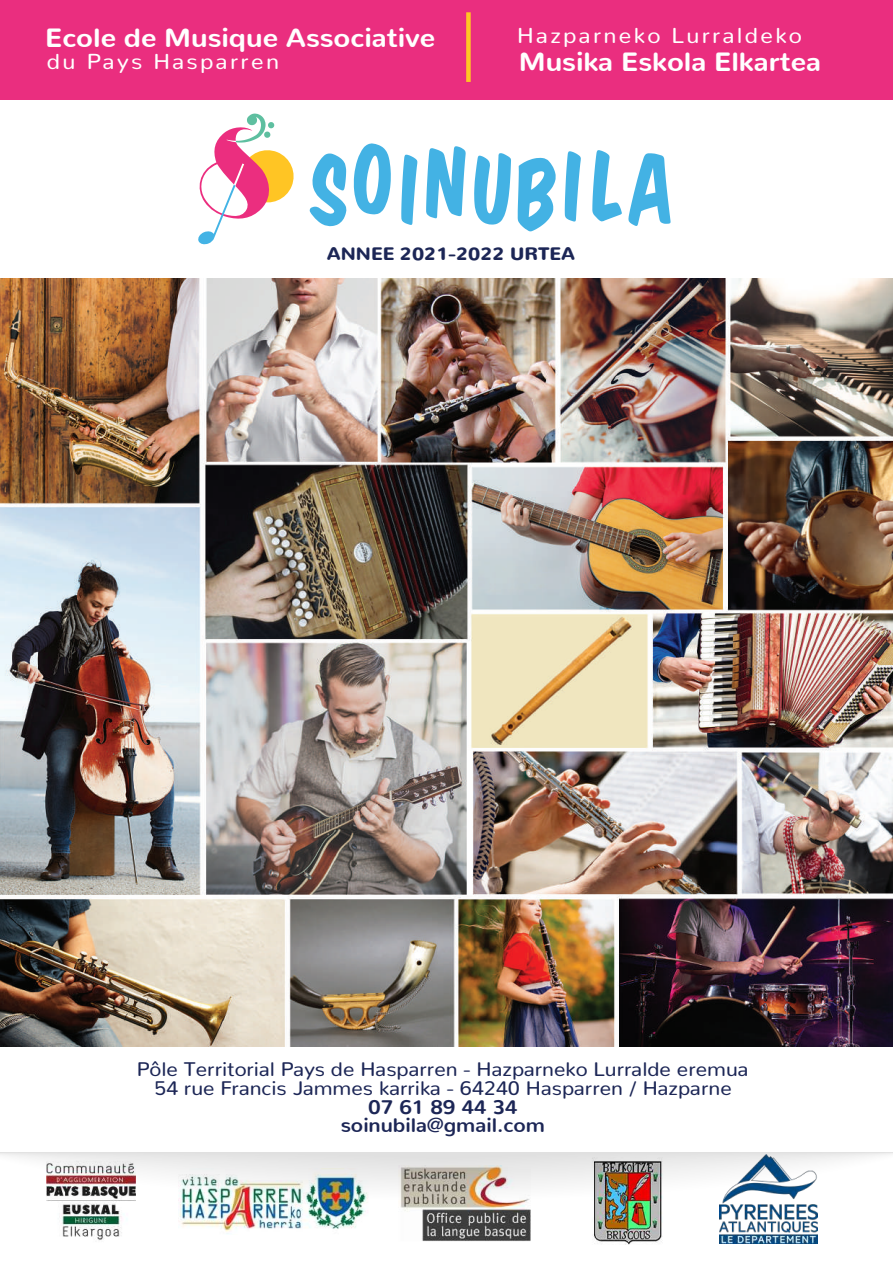
<style>
.page{position:relative;width:893px;height:1263px;background:#fff}
.page>*{position:absolute;margin:0;border:0;box-sizing:border-box;transform-origin:0 0}
.t1{font:800 26.25px "Nunito";color:#fff;scale:1.07 1}
.t2{font:21.6px "Nunito";letter-spacing:.1em;color:#fff;scale:1.07 1}
.t3{font:19.65px/18.8px "Nunito";color:#1c2656;text-align:center;scale:1.07 1}
.t4{font:700 19.65px/18.8px "Nunito";color:#1c2656;text-align:center;scale:1.07 1}
.t5{font:900 18px "Nunito";color:#1c2656;scale:1.07 1}
</style>
<div class="page">
<svg style="left:0;top:1152px;width:893px;height:49px"></svg>
<div style="left:0;top:0;width:893px;height:99px;background:#ea2e7f"></div>
<img style="left:0;top:278px;width:893px;height:768px">
<svg style="left:310px;top:153px;width:37px;height:73px"></svg>
<svg style="left:354px;top:143px;width:37px;height:71px"></svg>
<svg style="left:401px;top:155px;width:16px;height:70px"></svg>
<svg style="left:426px;top:146px;width:40px;height:72px"></svg>
<svg style="left:474px;top:153px;width:37px;height:72px"></svg>
<svg style="left:518px;top:158px;width:38px;height:73px"></svg>
<svg style="left:565px;top:151px;width:16px;height:71px"></svg>
<svg style="left:592px;top:150px;width:30px;height:72px"></svg>
<svg style="left:628px;top:153px;width:43px;height:73px"></svg>
<svg style="left:198px;top:113px;width:96px;height:132px"></svg>
<img style="left:543px;top:1158px;width:170px;height:87px">
<img style="left:46px;top:1155px;width:89px;height:86px">
<img style="left:178px;top:1168px;width:190px;height:66px">
<img style="left:719px;top:1154px;width:99px;height:89px">
<img style="left:398px;top:1165px;width:137px;height:76px">
<div style="left:466px;top:12px;width:5px;height:70px;background:#ffc524"></div>
<h1 class="t1" style="left:45px;top:13px;width:366px">Ecole de Musique Associative</h1>
<p class="t2" style="left:47px;top:43px;width:219px">du Pays Hasparren</p>
<p class="t2" style="left:517px;top:16px;width:268px">Hazparneko Lurraldeko</p>
<h1 class="t1" style="left:519px;top:38px;width:284px">Musika Eskola Elkartea</h1>
<p class="t5" style="left:327px;top:237px;width:234px">ANNEE 2021-2022 URTEA</p>
<p class="t3" style="left:137px;top:1058px;width:573px">Pôle Territorial Pays de Hasparren - Hazparneko Lurralde eremua<br>54 rue Francis Jammes karrika - 64240 Hasparren / Hazparne</p>
<p class="t4" style="left:341px;top:1095px;width:192px">07 61 89 44 34 soinubila@gmail.com</p>
</div>
